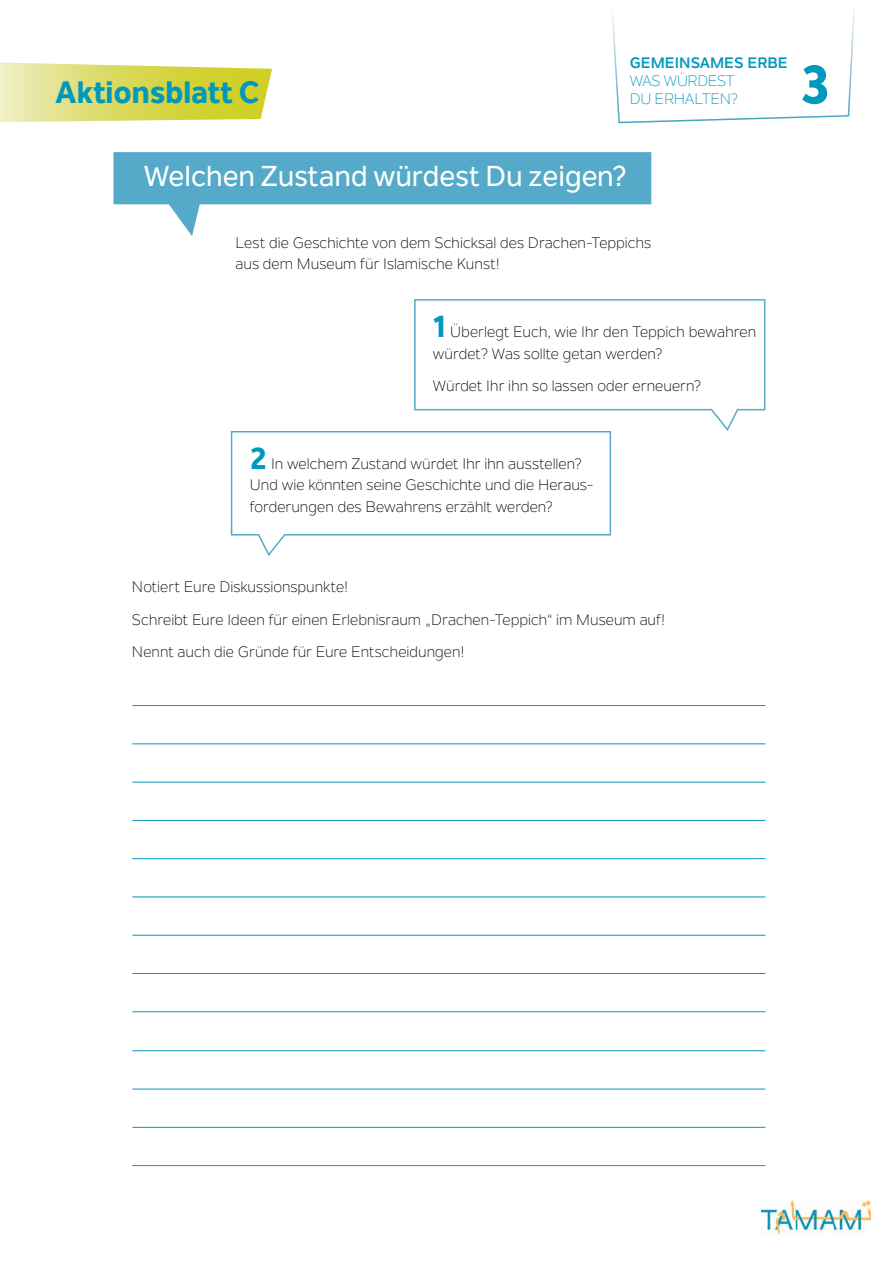
<style>
.page{position:relative;width:893px;height:1263px;background:#fff}
.page>*{position:absolute;margin:0;border:0;box-sizing:border-box;transform-origin:0 0}
.t1{font:800 54.6px "Nolan Next";color:#0098bc}
.t2{font:800 30.6px "Nolan Next";color:#0098bc}
.t3{font:500 28.5px "Nolan Next";color:#fff}
.t4{font:15px/21.8px "Nolan Next";color:#000}
.t5{font:15px/18px "Nolan Next";letter-spacing:-.015em;color:#0098bc}
.t6{font:700 15px "Nolan Next";color:#0098bc}
.s1{font-weight:800;font-size:30.6px;color:#0098bc}
</style>
<div class="page">
<img style="left:761px;top:1200px;width:110px;height:34px">
<svg style="left:0;top:62px;width:272px;height:60px;background:#dede72"></svg>
<svg style="left:113px;top:152px;width:538px;height:84px;fill:#54aac8"></svg>
<svg style="left:612px;top:11px;width:243px;height:113px"></svg>
<svg style="left:414px;top:299px;width:351px;height:132px"></svg>
<svg style="left:231px;top:431px;width:380px;height:125px"></svg>
<hr style="left:132px;top:782px;width:633px;height:1px;background:#0098bc">
<hr style="left:132px;top:743px;width:633px;height:1px;background:#0098bc">
<hr style="left:132px;top:705px;width:633px;height:1px;background:#0098bc">
<hr style="left:132px;top:820px;width:633px;height:1px;background:#0098bc">
<hr style="left:132px;top:858px;width:633px;height:1px;background:#0098bc">
<hr style="left:132px;top:896px;width:633px;height:1px;background:#0098bc">
<hr style="left:132px;top:935px;width:633px;height:1px;background:#0098bc">
<hr style="left:132px;top:1050px;width:633px;height:1px;background:#0098bc">
<hr style="left:132px;top:973px;width:633px;height:1px;background:#0098bc">
<hr style="left:132px;top:1089px;width:633px;height:1px;background:#0098bc">
<hr style="left:132px;top:1011px;width:633px;height:1px;background:#0098bc">
<hr style="left:132px;top:1127px;width:633px;height:1px;background:#0098bc">
<hr style="left:132px;top:1165px;width:633px;height:1px;background:#0098bc">
<h2 class="t2" style="left:55px;top:73px;width:206px">Aktionsblatt C</h2>
<p class="t6" style="left:630px;top:54px;width:160px">GEMEINSAMES ERBE</p>
<p class="t5" style="left:630px;top:72px;width:110px">WAS WÜRDEST<br>DU ERHALTEN?</p>
<h1 class="t1" style="left:801px;top:51px;width:30px">3</h1>
<h3 class="t3" style="left:144px;top:159px;width:484px">Welchen Zustand würdest Du zeigen?</h3>
<p class="t4" style="left:236px;top:231px;width:417px">Lest die Geschichte von dem Schicksal des Drachen-Teppichs aus dem Museum für Islamische Kunst!</p>
<p class="t4" style="left:433px;top:321px;width:325px"><span class="s1">1</span> Überlegt Euch, wie Ihr den Teppich bewahren würdet? Was sollte getan werden?</p>
<p class="t4" style="left:433px;top:375px;width:270px">Würdet Ihr ihn so lassen oder erneuern?</p>
<p class="t4" style="left:250px;top:453px;width:345px"><span class="s1">2</span> In welchem Zustand würdet Ihr ihn ausstellen?<br>Und wie könnten seine Geschichte und die Heraus&shy;forderungen des Bewahrens erzählt werden?</p>
<p class="t4" style="left:132px;top:571px;width:535px;line-height:32.4px">Notiert Eure Diskussionspunkte!<br>Schreibt Eure Ideen für einen Erlebnisraum „Drachen-Teppich“ im Museum auf!<br>Nennt auch die Gründe für Eure Entscheidungen!</p>
</div>
